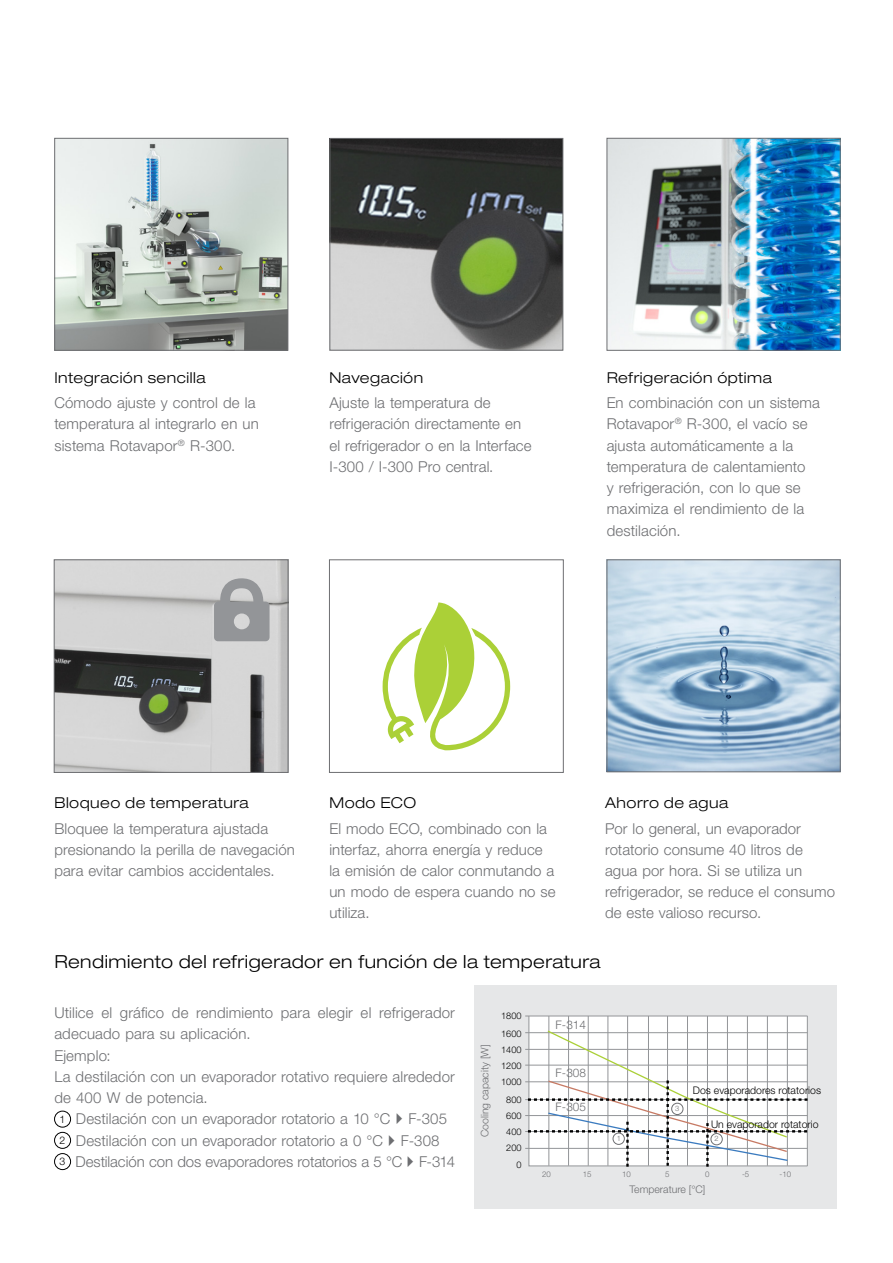
<style>
.page{position:relative;width:893px;height:1263px;background:#fff}
.page>*{position:absolute;margin:0;border:0;box-sizing:border-box;transform-origin:0 0}
.EN_Page_Subline{font:300 expanded 18px "Helvetica Neue LT Std";letter-spacing:.025em;color:#000}
.EN_Table_content_lef{font:300 15px/21.1px "Helvetica Neue LT Std";letter-spacing:.005em;color:#6d6e71}
.EN_Title_small_down{font:300 expanded 15px "Helvetica Neue LT Std";letter-spacing:.035em;color:#000}
.t1{font:300 11.85px "Helvetica Neue LT Std";color:#6d6e71}
.t2{font:300 10.5px "Helvetica Neue LT Std";color:#000}
.t3{font:300 10.5px "Helvetica Neue LT Std";color:#6d6e71}
.t4{font:300 9.15px "Helvetica Neue LT Std";color:#000}
.t5{font:300 7.8px "Helvetica Neue LT Std";color:#6d6e71}
.t6{font:300 7.5px "Helvetica Neue LT Std";color:#6d6e71}
</style>
<div class="page">
<img style="left:609px;top:562px;width:229px;height:208px">
<div style="left:607px;top:560px;width:233px;height:212px;border:1px solid #6d6e71"></div>
<div style="left:329px;top:560px;width:234px;height:213px;border:1px solid #6d6e71"></div>
<img style="left:56px;top:562px;width:230px;height:209px">
<div style="left:54px;top:560px;width:234px;height:213px;border:1px solid #6d6e71"></div>
<svg style="left:383px;top:602px;width:127px;height:148px"></svg>
<svg style="left:214px;top:572px;width:56px;height:69px;background:#a9aaac"></svg>
<img style="left:56px;top:140px;width:230px;height:208px">
<div style="left:54px;top:138px;width:234px;height:212px;border:1px solid #6d6e71"></div>
<img style="left:332px;top:140px;width:229px;height:208px">
<div style="left:330px;top:138px;width:233px;height:212px;border:1px solid #6d6e71"></div>
<img style="left:609px;top:140px;width:229px;height:208px">
<div style="left:54px;top:1111px;width:17px;height:16px;border:1px solid #000;border-radius:50%"></div>
<div style="left:54px;top:1132px;width:17px;height:16px;border:1px solid #000;border-radius:50%"></div>
<div style="left:54px;top:1153px;width:17px;height:17px;border:1px solid #000;border-radius:50%"></div>
<div style="left:474px;top:985px;width:363px;height:224px;background:#e6e7e8"></div>
<hr style="left:525px;top:1016px;width:282px;height:1px;background:#939598">
<hr style="left:525px;top:1032px;width:282px;height:1px;background:#939598">
<hr style="left:525px;top:1049px;width:282px;height:1px;background:#939598">
<hr style="left:525px;top:1065px;width:282px;height:1px;background:#939598">
<hr style="left:525px;top:1081px;width:282px;height:1px;background:#939598">
<hr style="left:525px;top:1099px;width:282px;height:1px;background:#939598">
<hr style="left:525px;top:1115px;width:282px;height:1px;background:#939598">
<hr style="left:525px;top:1131px;width:282px;height:1px;background:#939598">
<hr style="left:525px;top:1148px;width:282px;height:1px;background:#939598">
<svg style="left:528px;top:1016px;width:280px;height:151px;background:#e5e5e5"></svg>
<div style="left:613px;top:1133px;width:11px;height:11px;border:1px solid #6d6e71;border-radius:50%"></div>
<div style="left:711px;top:1133px;width:11px;height:12px;border:1px solid #6d6e71;border-radius:50%"></div>
<div style="left:671px;top:1103px;width:12px;height:12px;border:1px solid #6d6e71;border-radius:50%"></div>
<p class="EN_Title_small_down" style="left:54px;top:368px;width:153px">Integración sencilla</p>
<p class="EN_Table_content_lef" style="left:54px;top:392px;width:206px">Cómodo ajuste y control de la temperatura al integrarlo en un sistema Rotavapor<sup>®</sup> R-300.</p>
<p class="EN_Title_small_down" style="left:329px;top:368px;width:95px">Navegación</p>
<p class="EN_Table_content_lef" style="left:329px;top:392px;width:204px">Ajuste la temperatura de refrigeración directamente en el refrigerador o en la Interface<br>I-300 / I-300 Pro central.</p>
<p class="EN_Title_small_down" style="left:607px;top:368px;width:167px">Refrigeración óptima</p>
<p class="EN_Table_content_lef" style="left:607px;top:392px;width:215px">En combinación con un sistema<br>Rotavapor<sup>®</sup> R-300, el vacío se ajusta automáticamente a la temperatura de calentamiento<br>y refrigeración, con lo que se maximiza el rendimiento de la destilación.</p>
<p class="EN_Title_small_down" style="left:54px;top:794px;width:196px">Bloqueo de temperatura</p>
<p class="EN_Table_content_lef" style="left:54px;top:817px;width:242px">Bloquee la temperatura ajustada presionando la perilla de navegación para evitar cambios accidentales.</p>
<p class="EN_Title_small_down" style="left:329px;top:794px;width:88px">Modo ECO</p>
<p class="EN_Table_content_lef" style="left:329px;top:817px;width:228px">El modo ECO, combinado con la interfaz, ahorra energía y reduce la emisión de calor conmutando a un modo de espera cuando no se utiliza.</p>
<p class="EN_Title_small_down" style="left:605px;top:794px;width:125px">Ahorro de agua</p>
<p class="EN_Table_content_lef" style="left:605px;top:817px;width:231px">Por lo general, un evaporador rotatorio consume 40 litros de agua por hora. Si se utiliza un refrigerador, se reduce el consumo de este valioso recurso.</p>
<p class="EN_Page_Subline" style="left:54px;top:950px;width:548px">Rendimiento del refrigerador en función de la temperatura</p>
<p class="EN_Table_content_lef" style="left:54px;top:1002px;width:402px">Utilice el gráfico de rendimiento para elegir el refrigerador adecuado para su aplicación.</p>
<p class="EN_Table_content_lef" style="left:54px;top:1044px;width:58px">Ejemplo:</p>
<p class="EN_Table_content_lef" style="left:54px;top:1066px;width:402px">La destilación con un evaporador rotativo requiere alrededor de 400 W de potencia.</p>
<p class="t2" style="left:60px;top:1113px;width:7px">1</p>
<p class="EN_Table_content_lef" style="left:76px;top:1108px;width:373px">Destilación con un evaporador rotatorio a 10 °C F-305</p>
<p class="t2" style="left:60px;top:1134px;width:7px">2</p>
<p class="EN_Table_content_lef" style="left:76px;top:1129px;width:365px">Destilación con un evaporador rotatorio a 0 °C F-308</p>
<p class="t2" style="left:60px;top:1155px;width:7px">3</p>
<p class="EN_Table_content_lef" style="left:75px;top:1150px;width:381px">Destilación con dos evaporadores rotatorios a 5 °C F-314</p>
<p class="t4" style="left:501px;top:1010px;width:22px">1800</p>
<p class="t1" style="left:556px;top:1017px;width:32px">F-314</p>
<p class="t4" style="left:501px;top:1028px;width:22px">1600</p>
<p class="t3" style="left:478px;top:1137px;width:94px;rotate:-90deg">Cooling capacity [W]</p>
<p class="t4" style="left:501px;top:1044px;width:22px">1400</p>
<p class="t4" style="left:501px;top:1060px;width:22px">1200</p>
<p class="t1" style="left:556px;top:1065px;width:32px">F-308</p>
<p class="t4" style="left:501px;top:1076px;width:22px">1000</p>
<p class="t2" style="left:693px;top:1084px;width:130px">Dos evaporadores rotatorios</p>
<p class="t2" style="left:711px;top:1117px;width:109px">Un evaporador rotatorio</p>
<p class="t4" style="left:506px;top:1094px;width:17px">800</p>
<p class="t1" style="left:556px;top:1100px;width:32px">F-305</p>
<p class="t6" style="left:675px;top:1104px;width:6px">3</p>
<p class="t4" style="left:506px;top:1110px;width:17px">600</p>
<p class="t4" style="left:506px;top:1126px;width:17px">400</p>
<p class="t6" style="left:617px;top:1134px;width:6px">1</p>
<p class="t6" style="left:715px;top:1134px;width:6px">2</p>
<p class="t4" style="left:506px;top:1142px;width:17px">200</p>
<p class="t4" style="left:516px;top:1159px;width:7px">0</p>
<p class="t5" style="left:542px;top:1169px;width:10px">20</p>
<p class="t5" style="left:583px;top:1169px;width:10px">15</p>
<p class="t5" style="left:622px;top:1169px;width:10px">10</p>
<p class="t5" style="left:665px;top:1169px;width:6px">5</p>
<p class="t5" style="left:705px;top:1169px;width:6px">0</p>
<p class="t5" style="left:742px;top:1169px;width:9px">-5</p>
<p class="t5" style="left:779px;top:1169px;width:13px">-10</p>
<p class="t3" style="left:630px;top:1183px;width:77px">Temperature [°C]</p>
</div>
